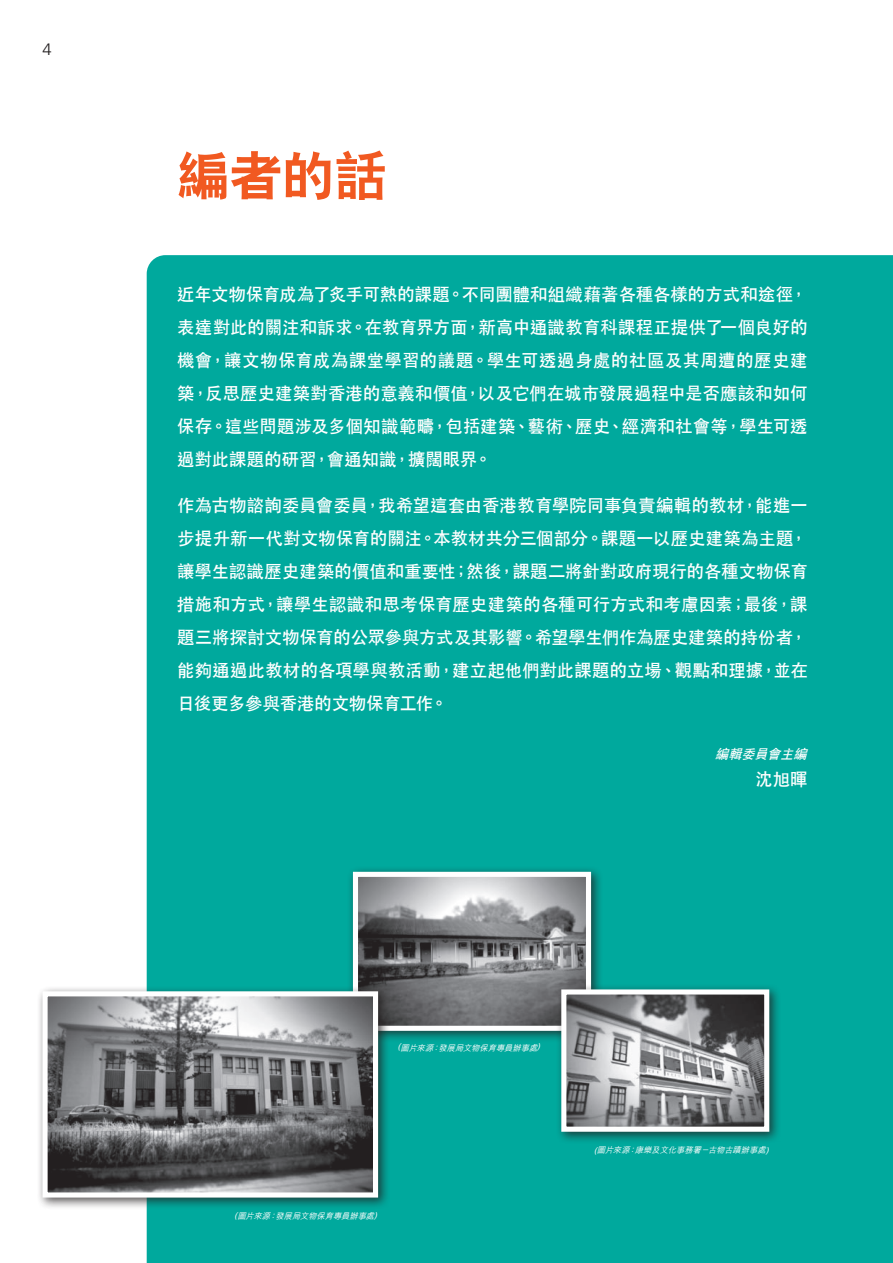
<style>
.page{position:relative;width:893px;height:1263px;background:#fff}
.page>*{position:absolute;margin:0;border:0;box-sizing:border-box;transform-origin:0 0}
.t1{font:800 52.5px "C Hei 2 HK";color:#f15921}
.t2{font:700 18px/33px "C Hei 2 HK";letter-spacing:-.03em;color:#fff;text-align:justify}
.t3{font:300 16.5px "Frutiger";color:#231f20}
.t4{font:italic 700 13.5px "C Hei 2 HK";color:#fff}
.t5{font:italic 500 8.25px "M Hei HK";color:#fff}
</style>
<div class="page">
<div style="left:147px;top:255px;width:746px;height:1008px;background:#00a99d"></div>
<div style="left:346px;top:865px;width:264px;height:184px;background:#231f20;opacity:.75"></div>
<img style="left:359px;top:878px;width:226px;height:147px">
<div style="left:353px;top:872px;width:238px;height:159px;border:5px solid #fff"></div>
<div style="left:36px;top:985px;width:361px;height:231px;background:#231f20;opacity:.75"></div>
<img style="left:49px;top:997px;width:323px;height:194px">
<div style="left:43px;top:991px;width:335px;height:206px;border:5px solid #fff"></div>
<div style="left:555px;top:983px;width:233px;height:167px;background:#231f20;opacity:.75"></div>
<img style="left:567px;top:995px;width:196px;height:131px">
<div style="left:561px;top:989px;width:208px;height:143px;border:5px solid #fff"></div>
<p class="t3" style="left:43px;top:40px;width:11px">4</p>
<p class="t1" style="left:177px;top:141px;width:211px">編者的話</p>
<p class="t2" style="left:177px;top:277px;width:633px">近年文物保育成為了炙手可熱的課題。不同團體和組織藉著各種各樣的方式和途徑，表達對此的關注和訴求。在教育界方面，新高中通識教育科課程正提供了一個良好的機會，讓文物保育成為課堂學習的議題。學生可透過身處的社區及其周遭的歷史建築，反思歷史建築對香港的意義和價值，以及它們在城市發展過程中是否應該和如何保存。這些問題涉及多個知識範疇，包括建築、藝術、歷史、經濟和社會等，學生可透過對此課題的研習，會通知識，擴闊眼界。</p>
<p class="t2" style="left:177px;top:487px;width:633px">作為古物諮詢委員會委員，我希望這套由香港教育學院同事負責編輯的教材，能進一步提升新一代對文物保育的關注。本教材共分三個部分。課題一以歷史建築為主題，讓學生認識歷史建築的價值和重要性；然後，課題二將針對政府現行的各種文物保育措施和方式，讓學生認識和思考保育歷史建築的各種可行方式和考慮因素；最後，課題三將探討文物保育的公眾參與方式及其影響。希望學生們作為歷史建築的持份者，能夠通過此教材的各項學與教活動，建立起他們對此課題的立場、觀點和理據，並在日後更多參與香港的文物保育工作。</p>
<p class="t4" style="left:715px;top:744px;width:98px">編輯委員會主編</p>
<p class="t2" style="left:755px;top:761px;width:54px">沈旭暉</p>
<p class="t5" style="left:398px;top:1042px;width:147px">(圖片來源：發展局文物保育專員辦事處)</p>
<p class="t5" style="left:235px;top:1210px;width:147px">(圖片來源：發展局文物保育專員辦事處)</p>
<p class="t5" style="left:594px;top:1144px;width:179px">(圖片來源：康樂及文化事務署－古物古蹟辦事處)</p>
</div>
